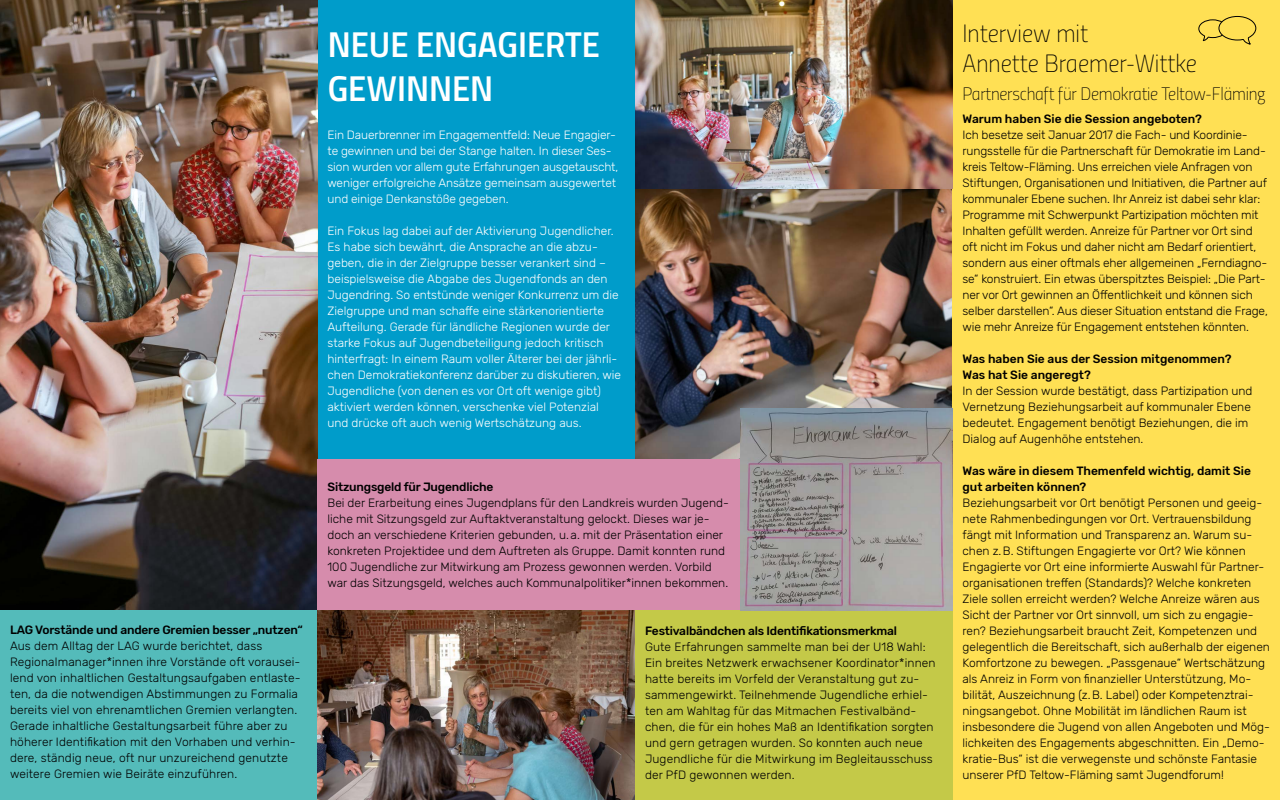
<style>
.page{position:relative;width:1280px;height:800px;background:#fff}
.page>*{position:absolute;margin:0;border:0;box-sizing:border-box;transform-origin:0 0}
.t1{font:36px/43.2px "Titillium Semibold Upright";color:#fff}
.t2{font:25px/30px "Titillium Thin Upright";color:#000}
.t3{font:18px "Titillium Thin Upright";letter-spacing:-.015em;color:#000}
.t4{font:300 12px/16px "Rubik";color:#000}
.t5{font:300 12px/16px "Rubik";color:#fff}
.t6{font:500 12px/16px "Rubik";letter-spacing:-.005em;color:#000}
</style>
<div class="page">
<div style="left:318px;top:0;width:672px;height:800px;background:#009cca"></div>
<img style="left:635px;top:0;width:318px;height:459px">
<img style="left:0;top:0;width:318px;height:611px">
<div style="left:953px;top:0;width:327px;height:800px;background:#ffe054"></div>
<svg style="left:1198px;top:16px;width:59px;height:29px"></svg>
<div style="left:318px;top:459px;width:423px;height:159px;background:#d68cac"></div>
<div style="left:635px;top:611px;width:317px;height:189px;background:#c4c948"></div>
<div style="left:0;top:611px;width:318px;height:189px;background:#54bbba"></div>
<img style="left:318px;top:611px;width:317px;height:189px">
<img style="left:741px;top:408px;width:212px;height:203px">
<p class="t6" style="left:10px;top:623px;width:294px">LAG Vorstände und andere Gremien besser „nutzen“</p>
<p class="t4" style="left:10px;top:639px;width:292px">Aus dem Alltag der LAG wurde berichtet, dass Regionalmanager*innen ihre Vorstände oft vorausei&shy;lend von inhaltlichen Gestaltungsaufgaben entlaste&shy;ten, da die notwendigen Abstimmungen zu Formalia bereits viel von ehrenamtlichen Gremien verlangten.<br>Gerade inhaltliche Gestaltungsarbeit führe aber zu höherer Identifikation mit den Vorhaben und verhin&shy;dere, ständig neue, oft nur unzureichend genutzte weitere Gremien wie Beiräte einzuführen.</p>
<h1 class="t1" style="left:328px;top:21px;width:274px">NEUE ENGAGIERTE<br>GEWINNEN</h1>
<p class="t5" style="left:328px;top:127px;width:292px">Ein Dauerbrenner im Engagementfeld: Neue Engagier&shy;te gewinnen und bei der Stange halten. In dieser Ses&shy;sion wurden vor allem gute Erfahrungen ausgetauscht, weniger erfolgreiche Ansätze gemeinsam ausgewertet und einige Denkanstöße gegeben.</p>
<p class="t5" style="left:328px;top:223px;width:295px">Ein Fokus lag dabei auf der Aktivierung Jugendlicher.<br>Es habe sich bewährt, die Ansprache an die abzu&shy;geben, die in der Zielgruppe besser verankert sind – beispielsweise die Abgabe des Jugendfonds an den Jugendring. So entstünde weniger Konkurrenz um die Zielgruppe und man schaffe eine stärkenorientierte Aufteilung. Gerade für ländliche Regionen wurde der starke Fokus auf Jugendbeteiligung jedoch kritisch hinterfragt: In einem Raum voller Älterer bei der jährli&shy;chen Demokratiekonferenz darüber zu diskutieren, wie Jugendliche (von denen es vor Ort oft wenige gibt) aktiviert werden können, verschenke viel Potenzial und drücke oft auch wenig Wertschätzung aus.</p>
<p class="t6" style="left:328px;top:479px;width:167px">Sitzungsgeld für Jugendliche</p>
<p class="t4" style="left:328px;top:495px;width:403px">Bei der Erarbeitung eines Jugendplans für den Landkreis wurden Jugend&shy;liche mit Sitzungsgeld zur Auftaktveranstaltung gelockt. Dieses war je&shy;doch an verschiedene Kriterien gebunden, u.a. mit der Präsentation einer konkreten Projektidee und dem Auftreten als Gruppe. Damit konnten rund 100 Jugendliche zur Mitwirkung am Prozess gewonnen werden. Vorbild war das Sitzungsgeld, welches auch Kommunalpolitiker*innen bekommen.</p>
<p class="t6" style="left:645px;top:623px;width:254px">Festivalbändchen als Identifikationsmerkmal</p>
<p class="t4" style="left:645px;top:639px;width:292px">Gute Erfahrungen sammelte man bei der U18 Wahl:<br>Ein breites Netzwerk erwachsener Koordinator*innen hatte bereits im Vorfeld der Veranstaltung gut zu&shy;sammengewirkt. Teilnehmende Jugendliche erhiel&shy;ten am Wahltag für das Mitmachen Festivalbänd&shy;chen, die für ein hohes Maß an Identifikation sorgten und gern getragen wurden. So konnten auch neue Jugendliche für die Mitwirkung im Begleitausschuss der PfD gewonnen werden.</p>
<h2 class="t2" style="left:963px;top:18px;width:236px">Interview mit<br>Annette Braemer-Wittke</h2>
<h3 class="t3" style="left:963px;top:81px;width:305px">Partnerschaft für Demokratie Teltow-Fläming</h3>
<p class="t6" style="left:963px;top:111px;width:241px">Warum haben Sie die Session angeboten?</p>
<p class="t4" style="left:963px;top:127px;width:307px">Ich besetze seit Januar 2017 die Fach- und Koordinie&shy;rungsstelle für die Partnerschaft für Demokratie im Land&shy;kreis Teltow-Fläming. Uns erreichen viele Anfragen von Stiftungen, Organisationen und Initiativen, die Partner auf kommunaler Ebene suchen. Ihr Anreiz ist dabei sehr klar:<br>Programme mit Schwerpunkt Partizipation möchten mit Inhalten gefüllt werden. Anreize für Partner vor Ort sind oft nicht im Fokus und daher nicht am Bedarf orientiert, sondern aus einer oftmals eher allgemeinen „Ferndiagno&shy;se“ konstruiert. Ein etwas überspitztes Beispiel: „Die Part&shy;ner vor Ort gewinnen an Öffentlichkeit und können sich selber darstellen“. Aus dieser Situation entstand die Frage, wie mehr Anreize für Engagement entstehen könnten.</p>
<p class="t6" style="left:963px;top:351px;width:271px">Was haben Sie aus der Session mitgenommen?<br>Was hat Sie angeregt?</p>
<p class="t4" style="left:963px;top:383px;width:292px">In der Session wurde bestätigt, dass Partizipation und Vernetzung Beziehungsarbeit auf kommunaler Ebene bedeutet. Engagement benötigt Beziehungen, die im Dialog auf Augenhöhe entstehen.</p>
<p class="t6" style="left:963px;top:463px;width:290px">Was wäre in diesem Themenfeld wichtig, damit Sie gut arbeiten können?</p>
<p class="t4" style="left:963px;top:495px;width:309px">Beziehungsarbeit vor Ort benötigt Personen und geeig&shy;nete Rahmenbedingungen vor Ort. Vertrauensbildung fängt mit Information und Transparenz an. Warum su&shy;chen z.B. Stiftungen Engagierte vor Ort? Wie können Engagierte vor Ort eine informierte Auswahl für Partner&shy;organisationen treffen (Standards)? Welche konkreten Ziele sollen erreicht werden? Welche Anreize wären aus Sicht der Partner vor Ort sinnvoll, um sich zu engagie&shy;ren? Beziehungsarbeit braucht Zeit, Kompetenzen und gelegentlich die Bereitschaft, sich außerhalb der eigenen Komfortzone zu bewegen. „Passgenaue“ Wertschätzung als Anreiz in Form von finanzieller Unterstützung, Mo&shy;bilität, Auszeichnung (z.B. Label) oder Kompetenztrai&shy;ningsangebot. Ohne Mobilität im ländlichen Raum ist insbesondere die Jugend von allen Angeboten und Mög&shy;lichkeiten des Engagements abgeschnitten. Ein „Demo&shy;kratie-Bus“ ist die verwegenste und schönste Fantasie unserer PfD Teltow-Fläming samt Jugendforum!</p>
</div>
